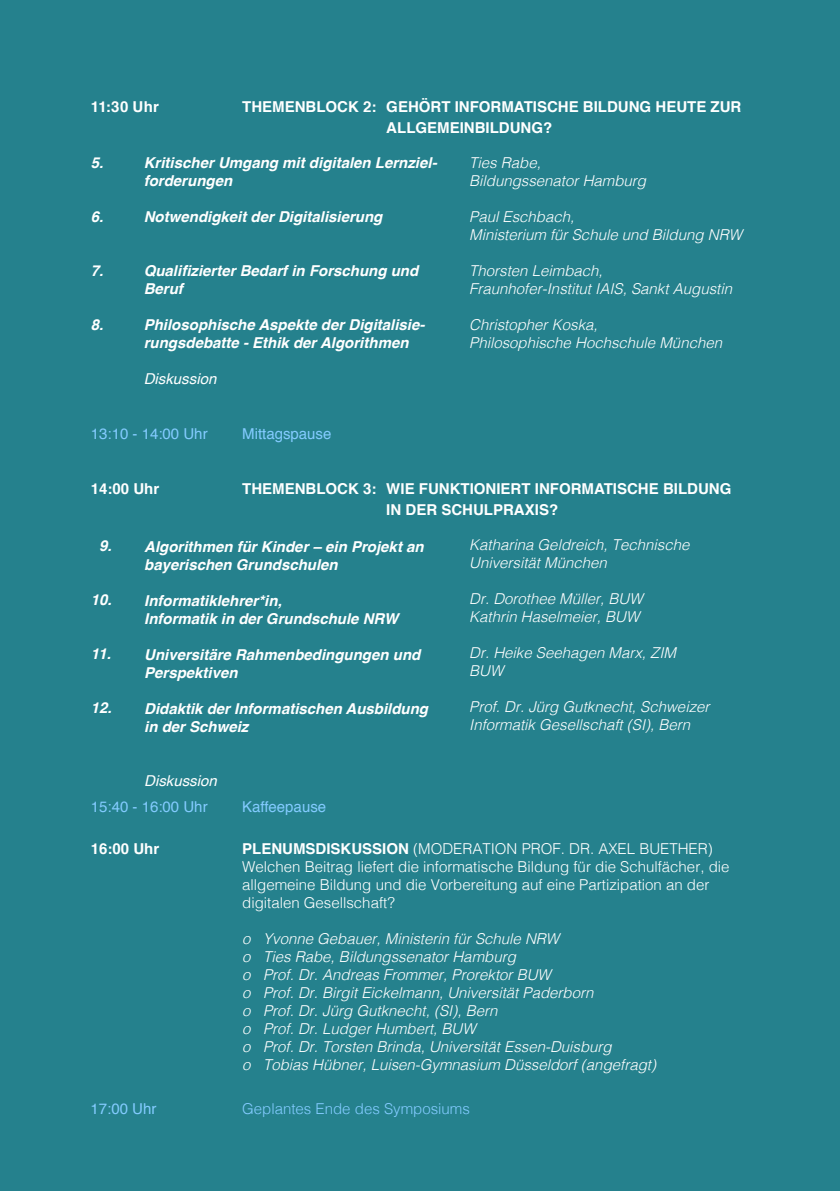
<style>
.page{position:relative;width:840px;height:1191px;background:#fff}
.page>*{position:absolute;margin:0;border:0;box-sizing:border-box;transform-origin:0 0}
.referenten{font:italic 300 15px/18px "Helvetica";color:#fff}
.referenten-2{font:italic 700 15px/18px "Helvetica";color:#fff}
.Absatzformat_1{font:700 15px/21px "Helvetica";color:#fff}
.referenten-3{font:300 15px/18px "Helvetica";color:#fff}
.Absatzformat_1-2{font:15px "Helvetica";color:#83cbff}
.Absatzformat_1-3{font:300 15px "Helvetica";color:#fff}
.Absatzformat_1-4{font:italic 300 15px "Helvetica";color:#fff}
.Absatzformat_1-5{font:300 15px "Helvetica";color:#83cbff}
.referenten-4{font:italic 15px "Helvetica";color:#fff}
.s1{font-weight:700}
</style>
<div class="page">
<div style="left:0;top:0;width:839px;height:1191px;background:#25818d"></div>
<p class="Absatzformat_1" style="left:91px;top:96px;width:70px">11:30 Uhr</p>
<p class="Absatzformat_1" style="left:386px;top:96px;width:356px;text-indent:-144px">THEMENBLOCK 2: GEHÖRT INFORMATISCHE BILDUNG HEUTE ZUR<br>ALLGEMEINBILDUNG?</p>
<p class="referenten-2" style="left:91px;top:154px;width:14px">5.</p>
<p class="referenten-2" style="left:91px;top:208px;width:14px">6.</p>
<p class="referenten-2" style="left:91px;top:262px;width:14px">7.</p>
<p class="referenten-2" style="left:91px;top:316px;width:14px">8.</p>
<p class="referenten-2" style="left:144px;top:154px;width:295px">Kritischer Umgang mit digitalen Lernziel-</p>
<p class="referenten-2" style="left:144px;top:172px;width:90px">forderungen</p>
<p class="referenten-2" style="left:144px;top:208px;width:240px">Notwendigkeit der Digitalisierung</p>
<p class="referenten-2" style="left:144px;top:262px;width:276px">Qualifizierter Bedarf in Forschung und<br>Beruf</p>
<p class="referenten-2" style="left:144px;top:316px;width:283px">Philosophische Aspekte der Digitalisie&shy;rungsdebatte - Ethik der Algorithmen</p>
<p class="referenten-4" style="left:144px;top:367px;width:74px">Diskussion</p>
<p class="Absatzformat_1-2" style="left:91px;top:422px;width:118px">13:10 - 14:00 Uhr</p>
<p class="Absatzformat_1-2" style="left:242px;top:422px;width:91px">Mittagspause</p>
<p class="referenten" style="left:469px;top:152px;width:73px">Ties Rabe,</p>
<p class="referenten" style="left:469px;top:170px;width:178px">Bildungssenator Hamburg</p>
<p class="referenten" style="left:469px;top:206px;width:107px">Paul Eschbach,</p>
<p class="referenten" style="left:469px;top:224px;width:274px">Ministerium für Schule und Bildung NRW</p>
<p class="referenten" style="left:469px;top:260px;width:135px">Thorsten Leimbach,</p>
<p class="referenten" style="left:469px;top:278px;width:264px">Fraunhofer-Institut IAIS, Sankt Augustin</p>
<p class="referenten" style="left:469px;top:314px;width:130px">Christopher Koska,</p>
<p class="referenten" style="left:469px;top:332px;width:254px">Philosophische Hochschule München</p>
<p class="Absatzformat_1" style="left:91px;top:479px;width:70px">14:00 Uhr</p>
<p class="Absatzformat_1" style="left:242px;top:479px;width:490px">THEMENBLOCK 3: WIE FUNKTIONIERT INFORMATISCHE BILDUNG</p>
<p class="Absatzformat_1" style="left:386px;top:500px;width:173px">IN DER SCHULPRAXIS?</p>
<p class="referenten-2" style="left:99px;top:536px;width:14px">9.</p>
<p class="referenten-2" style="left:91px;top:590px;width:22px">10.</p>
<p class="referenten-2" style="left:91px;top:644px;width:22px">11.</p>
<p class="referenten-2" style="left:91px;top:698px;width:22px">12.</p>
<p class="referenten-2" style="left:144px;top:537px;width:281px">Algorithmen für Kinder – ein Projekt an bayerischen Grundschulen</p>
<p class="referenten-2" style="left:144px;top:591px;width:139px">Informatiklehrer*in,</p>
<p class="referenten-2" style="left:144px;top:609px;width:255px">Informatik in der Grundschule NRW</p>
<p class="referenten-2" style="left:144px;top:645px;width:277px">Universitäre Rahmenbedingungen und<br>Perspektiven</p>
<p class="referenten-2" style="left:144px;top:699px;width:285px">Didaktik der Informatischen Ausbildung</p>
<p class="referenten-2" style="left:144px;top:717px;width:106px">in der Schweiz</p>
<p class="referenten-4" style="left:144px;top:768px;width:74px">Diskussion</p>
<p class="referenten" style="left:469px;top:535px;width:222px">Katharina Geldreich, Technische</p>
<p class="referenten" style="left:469px;top:553px;width:139px">Universität München</p>
<p class="referenten" style="left:469px;top:589px;width:175px">Dr. Dorothee Müller, BUW</p>
<p class="referenten" style="left:469px;top:607px;width:172px">Kathrin Haselmeier, BUW</p>
<p class="referenten" style="left:469px;top:643px;width:208px">Dr. Heike Seehagen Marx, ZIM</p>
<p class="referenten" style="left:469px;top:661px;width:36px">BUW</p>
<p class="referenten" style="left:469px;top:697px;width:242px">Prof. Dr. Jürg Gutknecht, Schweizer<br>Informatik Gesellschaft (SI), Bern</p>
<p class="Absatzformat_1-2" style="left:91px;top:795px;width:118px">15:40 - 16:00 Uhr</p>
<p class="Absatzformat_1" style="left:91px;top:838px;width:70px">16:00 Uhr</p>
<p class="Absatzformat_1-2" style="left:242px;top:795px;width:85px">Kaffeepause</p>
<p class="Absatzformat_1-3" style="left:242px;top:835px;width:472px"><span class="s1">PLENUMSDISKUSSION</span> (MODERATION PROF. DR. AXEL BUETHER)</p>
<p class="referenten-3" style="left:242px;top:856px;width:488px">Welchen Beitrag liefert die informatische Bildung für die Schulfächer, die allgemeine Bildung und die Vorbereitung auf eine Partizipation an der digitalen Gesellschaft?</p>
<p class="referenten" style="left:242px;top:928px;width:318px">o Yvonne Gebauer, Ministerin für Schule NRW</p>
<p class="referenten" style="left:242px;top:946px;width:275px">o Ties Rabe, Bildungssenator Hamburg</p>
<p class="Absatzformat_1-4" style="left:242px;top:961px;width:310px">o Prof. Dr. Andreas Frommer, Prorektor BUW</p>
<p class="referenten" style="left:242px;top:982px;width:352px">o Prof. Dr. Birgit Eickelmann, Universität Paderborn</p>
<p class="referenten" style="left:242px;top:1000px;width:257px">o Prof. Dr. Jürg Gutknecht, (SI), Bern</p>
<p class="referenten" style="left:242px;top:1018px;width:235px">o Prof. Dr. Ludger Humbert, BUW</p>
<p class="referenten" style="left:242px;top:1036px;width:371px">o Prof. Dr. Torsten Brinda, Universität Essen-Duisburg</p>
<p class="referenten" style="left:242px;top:1054px;width:415px">o Tobias Hübner, Luisen-Gymnasium Düsseldorf (angefragt)</p>
<p class="Absatzformat_1-2" style="left:90px;top:1096px;width:67px">17:00 Uhr</p>
<p class="Absatzformat_1-5" style="left:242px;top:1095px;width:229px">Geplantes Ende des Symposiums</p>
</div>
